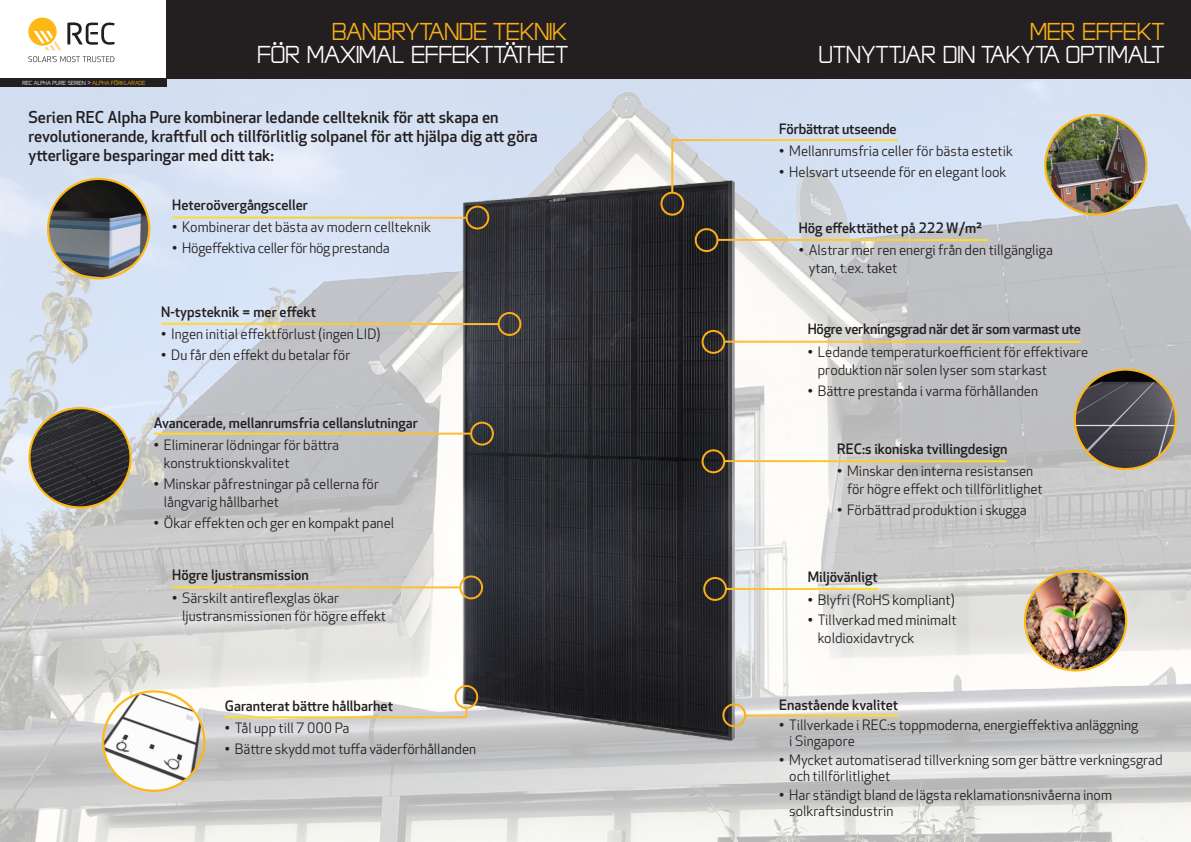
<style>
.page{position:relative;width:1191px;height:842px;background:#fff}
.page>*{position:absolute;margin:0;border:0;box-sizing:border-box;transform-origin:0 0}
.t1{font:29px/23px "REC Tech 2011";color:#fff;text-align:right}
.Text_Content{font:500 16px/19px "Apex New";color:#231f20}
.t2{font:14px/18px "Apex New";color:#231f20}
.Text_Content-2{font:500 14px "Apex New";color:#231f20}
.Text_Content-3{font:500 14px "Apex New";letter-spacing:-.02em;color:#231f20}
.t3{font:14px "Apex New";letter-spacing:-.02em;color:#231f20}
.t4{font:7px "REC Tech 2011";color:#fff}
.s1{font-family:"Apex New"}
.s2{color:#faaf18}
</style>
<div class="page">
<img style="left:0;top:78px;width:1191px;height:764px">
<div style="left:0;top:78px;width:167px;height:9px;background:#231f20"></div>
<svg style="left:28px;top:18px;width:86px;height:32px"></svg>
<svg style="left:28px;top:56px;width:86px;height:6px"></svg>
<img style="left:48px;top:180px;width:101px;height:98px">
<div style="left:47px;top:178px;width:103px;height:101px;border:2px solid #fcb814;border-radius:50%"></div>
<img style="left:103px;top:692px;width:101px;height:98px">
<div style="left:102px;top:690px;width:103px;height:102px;border:2px solid #fcb814;border-radius:50%"></div>
<img style="left:387px;top:146px;width:421px;height:634px">
<svg style="left:544px;top:198px;width:26px;height:6px"></svg>
<img style="left:29px;top:409px;width:101px;height:98px">
<div style="left:28px;top:407px;width:104px;height:101px;border:2px solid #fcb814;border-radius:50%"></div>
<div style="left:167px;top:0;width:1024px;height:78px;background:#231f20"></div>
<img style="left:1025px;top:573px;width:101px;height:97px">
<div style="left:1024px;top:570px;width:103px;height:101px;border:2px solid #fcb814;border-radius:50%"></div>
<img style="left:1045px;top:115px;width:101px;height:100px">
<div style="left:1044px;top:114px;width:103px;height:102px;border:2px solid #fcb814;border-radius:50%"></div>
<img style="left:1074px;top:370px;width:101px;height:98px">
<div style="left:1073px;top:368px;width:104px;height:102px;border:2px solid #fcb814;border-radius:50%"></div>
<hr style="left:172px;top:216px;width:294px;height:3px;background:#fff">
<svg style="left:466px;top:207px;width:22px;height:21px"></svg>
<div style="left:465px;top:206px;width:24px;height:23px;border:2px solid #faaf18;border-radius:50%"></div>
<svg style="left:460px;top:576px;width:22px;height:22px"></svg>
<div style="left:459px;top:575px;width:24px;height:24px;border:2px solid #faaf18;border-radius:50%"></div>
<hr style="left:172px;top:586px;width:287px;height:2px;background:#fff">
<svg style="left:223px;top:686px;width:254px;height:33px"></svg>
<div style="left:454px;top:685px;width:24px;height:24px;border:2px solid #faaf18;border-radius:50%"></div>
<svg style="left:498px;top:313px;width:22px;height:22px"></svg>
<div style="left:497px;top:312px;width:24px;height:24px;border:2px solid #faaf18;border-radius:50%"></div>
<hr style="left:161px;top:323px;width:337px;height:2px;background:#fff">
<hr style="left:154px;top:433px;width:316px;height:2px;background:#fff">
<svg style="left:471px;top:423px;width:22px;height:22px"></svg>
<div style="left:470px;top:422px;width:24px;height:24px;border:2px solid #faaf18;border-radius:50%"></div>
<svg style="left:661px;top:138px;width:239px;height:77px;background:#c2c8cf"></svg>
<div style="left:660px;top:192px;width:24px;height:24px;border:2px solid #faaf18;border-radius:50%"></div>
<hr style="left:717px;top:239px;width:270px;height:2px;background:#fff">
<svg style="left:695px;top:229px;width:23px;height:22px"></svg>
<div style="left:694px;top:228px;width:24px;height:24px;border:2px solid #faaf18;border-radius:50%"></div>
<hr style="left:725px;top:341px;width:355px;height:2px;background:#fff">
<svg style="left:702px;top:331px;width:22px;height:22px"></svg>
<div style="left:701px;top:330px;width:24px;height:24px;border:2px solid #faaf18;border-radius:50%"></div>
<hr style="left:723px;top:460px;width:283px;height:2px;background:#fff">
<svg style="left:702px;top:450px;width:22px;height:22px"></svg>
<div style="left:701px;top:449px;width:24px;height:24px;border:2px solid #faaf18;border-radius:50%"></div>
<hr style="left:726px;top:588px;width:152px;height:2px;background:#fff">
<svg style="left:704px;top:578px;width:22px;height:22px"></svg>
<div style="left:703px;top:577px;width:24px;height:24px;border:2px solid #faaf18;border-radius:50%"></div>
<hr style="left:745px;top:715px;width:153px;height:2px;background:#fff">
<svg style="left:723px;top:704px;width:22px;height:22px"></svg>
<div style="left:722px;top:703px;width:24px;height:24px;border:2px solid #faaf18;border-radius:50%"></div>
<p class="t4" style="left:22px;top:79px;width:125px">REC ALPHA PURE SERIEN <span class="s1">&gt;</span> <span class="s2">ALPHA FÖRKLARADE</span></p>
<p class="t1" style="left:257px;top:19px;width:312px"><span class="s2">BANBRYTANDE TEKNIK<br></span>FÖR MAXIMAL EFFEKTTÄTHET</p>
<p class="Text_Content" style="left:28px;top:107px;width:511px">Serien REC Alpha Pure kombinerar ledande cellteknik för att skapa en revolutionerande, kraftfull och tillförlitlig solpanel för att hjälpa dig att göra ytterligare besparingar med ditt tak:</p>
<p class="Text_Content-2" style="left:172px;top:196px;width:137px">Heteroövergångsceller</p>
<p class="t2" style="left:172px;top:218px;width:260px">• Kombinerar det bästa av modern cellteknik</p>
<p class="t3" style="left:172px;top:239px;width:219px">• Högeffektiva celler för hög prestanda</p>
<p class="Text_Content-2" style="left:161px;top:302px;width:156px">N-typsteknik = mer effekt</p>
<p class="t2" style="left:161px;top:325px;width:221px">• Ingen initial effektförlust (ingen LID)</p>
<p class="t2" style="left:161px;top:346px;width:191px">• Du får den effekt du betalar för</p>
<p class="Text_Content-2" style="left:154px;top:413px;width:266px">Avancerade, mellanrumsfria cellanslutningar</p>
<p class="t2" style="left:164px;top:436px;width:177px;text-indent:-10px">• Eliminerar lödningar för bättra konstruktionskvalitet</p>
<p class="t2" style="left:164px;top:475px;width:217px;text-indent:-10px">• Minskar påfrestningar på cellerna för långvarig hållbarhet</p>
<p class="t2" style="left:154px;top:514px;width:242px">• Ökar effekten och ger en kompakt panel</p>
<p class="Text_Content-2" style="left:172px;top:566px;width:138px">Högre ljustransmission</p>
<p class="t2" style="left:182px;top:589px;width:205px;text-indent:-10px">• Särskilt antireflexglas ökar ljustransmissionen för högre effekt</p>
<p class="Text_Content-2" style="left:225px;top:696px;width:170px">Garanterat bättre hållbarhet</p>
<p class="t2" style="left:225px;top:719px;width:126px">• Tål upp till 7 000 Pa</p>
<p class="t2" style="left:225px;top:739px;width:253px">• Bättre skydd mot tuffa väderförhållanden</p>
<p class="t1" style="left:819px;top:19px;width:347px"><span class="s2">MER EFFEKT<br></span>UTNYTTJAR DIN TAKYTA OPTIMALT</p>
<p class="Text_Content-2" style="left:779px;top:119px;width:119px">Förbättrat utseende</p>
<p class="t2" style="left:779px;top:142px;width:235px">• Mellanrumsfria celler för bästa estetik</p>
<p class="t2" style="left:779px;top:163px;width:229px">• Helsvart utseende för en elegant look</p>
<p class="Text_Content-2" style="left:798px;top:218px;width:185px">Hög effekttäthet på 222 W/m²</p>
<p class="t2" style="left:808px;top:241px;width:246px;text-indent:-10px">• Alstrar mer ren energi från den tillgängliga ytan, t.ex. taket</p>
<p class="Text_Content-3" style="left:807px;top:320px;width:275px">Högre verkningsgrad när det är som varmast ute</p>
<p class="t2" style="left:817px;top:343px;width:272px;text-indent:-10px">• Ledande temperaturkoefficient för effektivare produktion när solen lyser som starkast</p>
<p class="t2" style="left:807px;top:381px;width:232px">• Bättre prestanda i varma förhållanden</p>
<p class="Text_Content-2" style="left:837px;top:440px;width:172px">REC:s ikoniska tvillingdesign</p>
<p class="t2" style="left:847px;top:462px;width:197px;text-indent:-10px">• Minskar den interna resistansen för högre effekt och tillförlitlighet</p>
<p class="t2" style="left:837px;top:501px;width:191px">• Förbättrad produktion i skugga</p>
<p class="Text_Content-2" style="left:807px;top:568px;width:72px">Miljövänligt</p>
<p class="t2" style="left:807px;top:590px;width:149px">• Blyfri (RoHS kompliant)</p>
<p class="t2" style="left:817px;top:611px;width:141px;text-indent:-10px">• Tillverkad med minimalt koldioxidavtryck</p>
<p class="Text_Content-2" style="left:779px;top:695px;width:120px">Enastående kvalitet</p>
<p class="t2" style="left:789px;top:717px;width:350px;line-height:16px;text-indent:-10px">• Tillverkade i REC:s toppmoderna, energieffektiva anläggning i Singapore</p>
<p class="t2" style="left:789px;top:752px;width:375px;line-height:16px;text-indent:-10px">• Mycket automatiserad tillverkning som ger bättre verkningsgrad och tillförlitlighet</p>
<p class="t2" style="left:789px;top:786px;width:324px;line-height:16px;text-indent:-10px">• Har ständigt bland de lägsta reklamationsnivåerna inom solkraftsindustrin</p>
</div>
